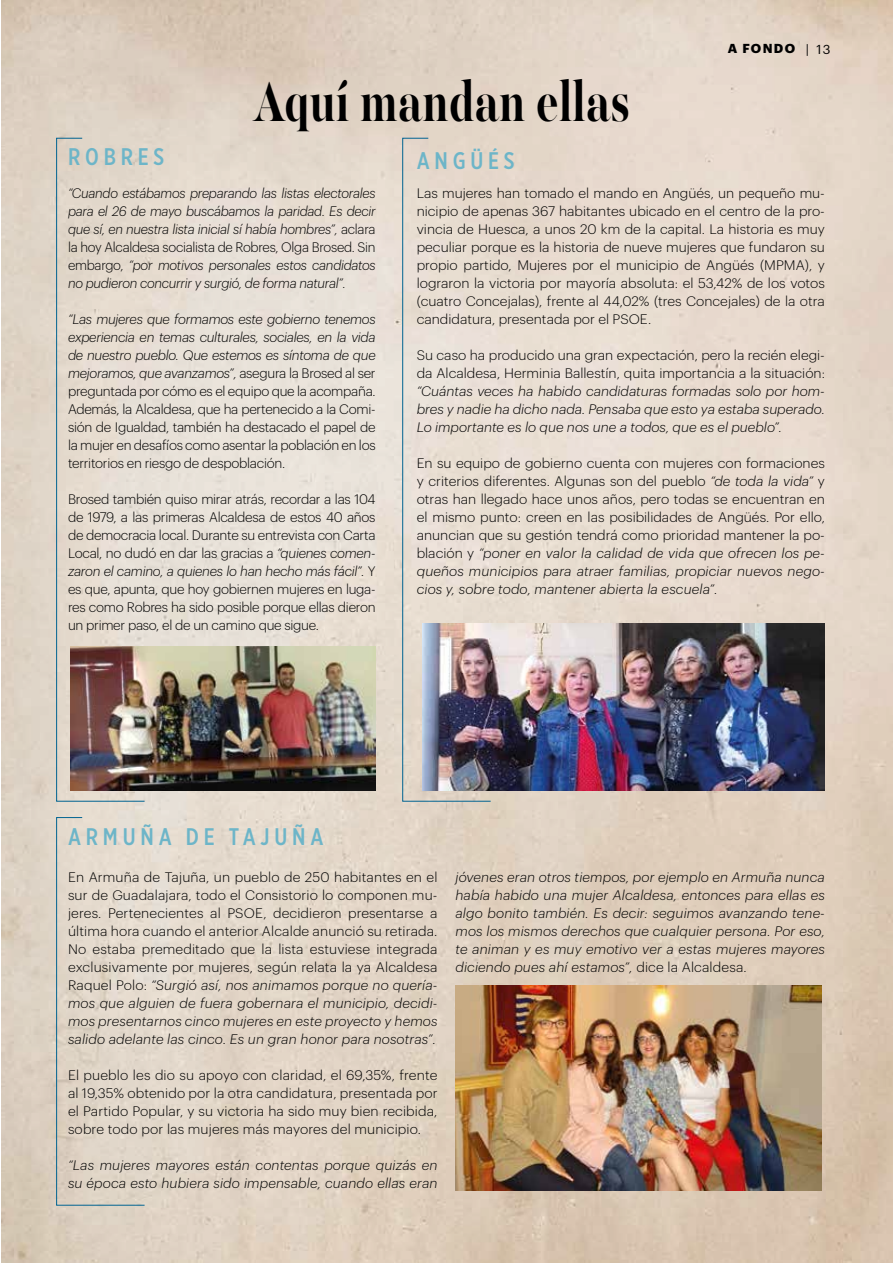
<style>
.page{position:relative;width:893px;height:1263px;background:#fff}
.page>*{position:absolute;margin:0;border:0;box-sizing:border-box;transform-origin:0 0}
.t1{font:700 63px "Majesti Banner";letter-spacing:.01em;color:#000;scale:.71 1}
.t2{font:500 24px "Gotham X Narrow";letter-spacing:.2em;color:#6db5c8}
.t3{font:300 13.5px/18px "Graphik";color:#000;text-align:justify}
.t4{font:italic 300 13.5px/18px "Graphik";letter-spacing:.005em;color:#000;text-align:justify}
.t5{font:700 12.75px "Graphik";color:#000}
.t6{font:12.75px "Graphik";color:#000}
.s1{font-style:normal}
.s2{font-style:italic}
</style>
<div class="page">
<img style="left:1px;top:0;width:892px;height:1263px">
<svg style="left:56px;top:137px;width:89px;height:665px"></svg>
<svg style="left:56px;top:817px;width:89px;height:389px"></svg>
<svg style="left:402px;top:137px;width:89px;height:665px"></svg>
<img style="left:455px;top:986px;width:366px;height:205px">
<img style="left:422px;top:623px;width:403px;height:168px">
<img style="left:71px;top:646px;width:305px;height:145px">
<h1 class="t1" style="left:254px;top:60px;width:531px">Aquí mandan ellas</h1>
<p class="t5" style="left:728px;top:39px;width:26px">A FONDO</p>
<p class="t6" style="left:806px;top:40px;width:26px">| 13</p>
<h2 class="t2" style="left:68px;top:142px;width:98px">ROBRES</h2>
<p class="t4" style="left:68px;top:183px;width:309px">“Cuando estábamos preparando las listas electorales para el 26 de mayo buscábamos la paridad. Es decir que sí, en nuestra lista inicial sí había hombres”, <span class="s1">aclara la hoy Alcaldesa socialista de Robres, Olga Brosed. Sin embargo,</span> “por motivos personales estos candidatos no pudieron concurrir y surgió, de forma natural”.</p>
<p class="t3" style="left:68px;top:309px;width:309px"><span class="s2">“Las mujeres que formamos este gobierno tenemos experiencia en temas culturales, sociales, en la vida de nuestro pueblo. Que estemos es síntoma de que mejoramos, que avanzamos”,</span> asegura la Brosed al ser preguntada por cómo es el equipo que la acompaña.<br>Además, la Alcaldesa, que ha pertenecido a la Comi&shy;sión de Igualdad, también ha destacado el papel de la mujer en desafíos como asentar la población en los territorios en riesgo de despoblación.</p>
<p class="t3" style="left:68px;top:489px;width:309px">Brosed también quiso mirar atrás, recordar a las 104 de 1979, a las primeras Alcaldesa de estos 40 años de democracia local. Durante su entrevista con Carta Local, no dudó en dar las gracias a <span class="s2">“quienes comen&shy;zaron el camino, a quienes lo han hecho más fácil”.</span> Y es que, apunta, que hoy gobiernen mujeres en luga&shy;res como Robres ha sido posible porque ellas dieron un primer paso, el de un camino que sigue.</p>
<h2 class="t2" style="left:417px;top:146px;width:99px">ANGÜÉS</h2>
<p class="t3" style="left:417px;top:183px;width:410px">Las mujeres han tomado el mando en Angüés, un pequeño mu&shy;nicipio de apenas 367 habitantes ubicado en el centro de la pro&shy;vincia de Huesca, a unos 20 km de la capital. La historia es muy peculiar porque es la historia de nueve mujeres que fundaron su propio partido, Mujeres por el municipio de Angüés (MPMA), y lograron la victoria por mayoría absoluta: el 53,42% de los votos (cuatro Concejalas), frente al 44,02% (tres Concejales) de la otra candidatura, presentada por el PSOE.</p>
<p class="t3" style="left:417px;top:345px;width:410px">Su caso ha producido una gran expectación, pero la recién elegi&shy;da Alcaldesa, Herminia Ballestín, quita importancia a la situación:</p>
<p class="t4" style="left:417px;top:381px;width:410px">“Cuántas veces ha habido candidaturas formadas solo por hom&shy;bres y nadie ha dicho nada. Pensaba que esto ya estaba superado.<br>Lo importante es lo que nos une a todos, que es el pueblo”.</p>
<p class="t3" style="left:417px;top:453px;width:410px">En su equipo de gobierno cuenta con mujeres con formaciones y criterios diferentes. Algunas son del pueblo <span class="s2">“de toda la vida”</span> y otras han llegado hace unos años, pero todas se encuentran en el mismo punto: creen en las posibilidades de Angüés. Por ello, anuncian que su gestión tendrá como prioridad mantener la po&shy;blación y <span class="s2">“poner en valor la calidad de vida que ofrecen los pe&shy;queños municipios para atraer familias, propiciar nuevos nego&shy;cios y, sobre todo, mantener abierta la escuela”.</span></p>
<h2 class="t2" style="left:68px;top:822px;width:257px">ARMUÑA DE TAJUÑA</h2>
<p class="t3" style="left:68px;top:867px;width:371px">En Armuña de Tajuña, un pueblo de 250 habitantes en el sur de Guadalajara, todo el Consistorio lo componen mu&shy;jeres. Pertenecientes al PSOE, decidieron presentarse a última hora cuando el anterior Alcalde anunció su retirada.<br>No estaba premeditado que la lista estuviese integrada exclusivamente por mujeres, según relata la ya Alcaldesa Raquel Polo: <span class="s2">“Surgió así, nos animamos porque no quería&shy;mos que alguien de fuera gobernara el municipio, decidi&shy;mos presentarnos cinco mujeres en este proyecto y hemos salido adelante las cinco. Es un gran honor para nosotras”.</span></p>
<p class="t3" style="left:68px;top:1065px;width:371px">El pueblo les dio su apoyo con claridad, el 69,35%, frente al 19,35% obtenido por la otra candidatura, presentada por el Partido Popular, y su victoria ha sido muy bien recibida, sobre todo por las mujeres más mayores del municipio.</p>
<p class="t4" style="left:68px;top:1155px;width:371px">“Las mujeres mayores están contentas porque quizás en su época esto hubiera sido impensable, cuando ellas eran</p>
<p class="t4" style="left:455px;top:867px;width:371px">jóvenes eran otros tiempos, por ejemplo en Armuña nunca había habido una mujer Alcaldesa, entonces para ellas es algo bonito también. Es decir: seguimos avanzando tene&shy;mos los mismos derechos que cualquier persona. Por eso, te animan y es muy emotivo ver a estas mujeres mayores diciendo pues ahí estamos”, <span class="s1">dice la Alcaldesa.</span></p>
</div>
